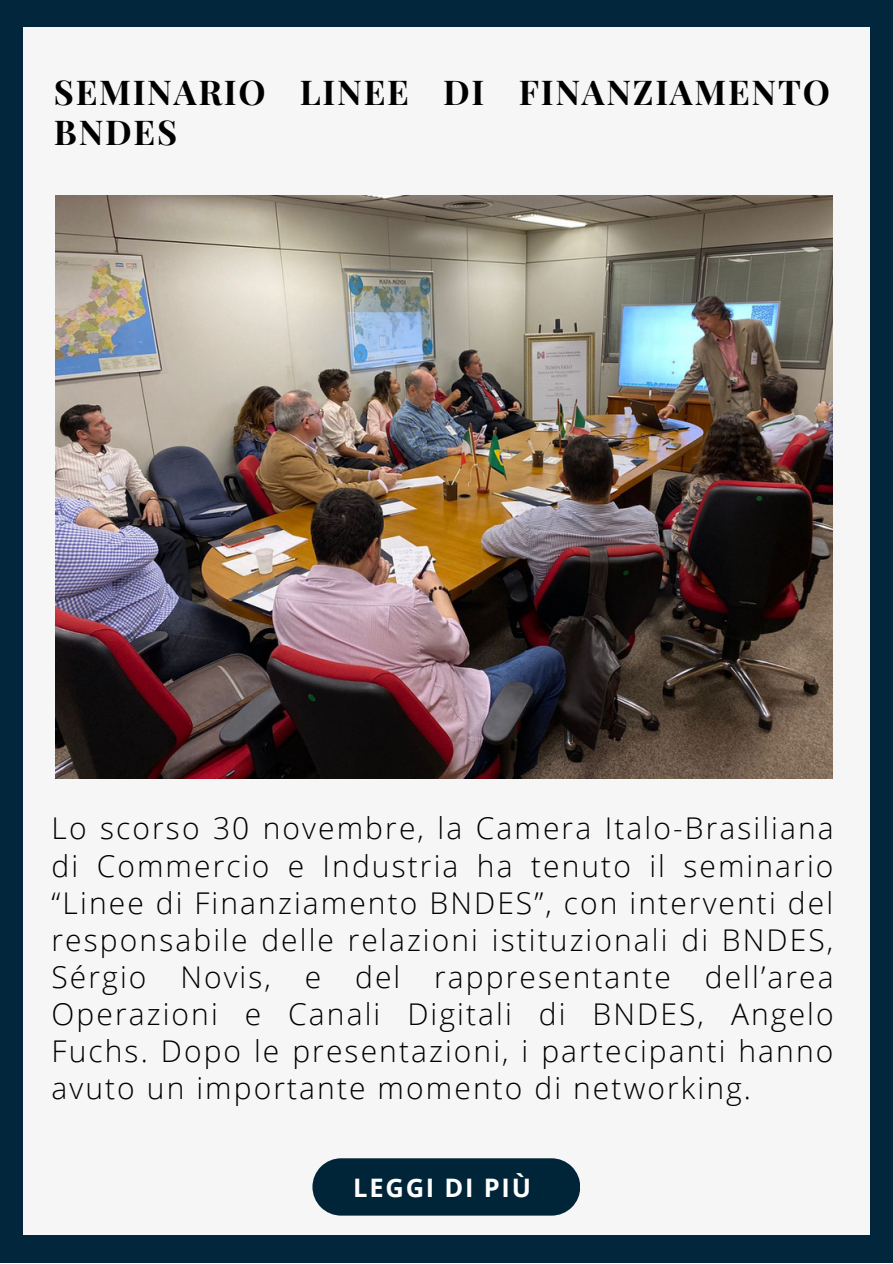
<style>
.page{position:relative;width:893px;height:1264px;background:#fff}
.page>*{position:absolute;margin:0;border:0;box-sizing:border-box;transform-origin:0 0}
.t1{font:700 34.35px/40.5px "Playfair Display";letter-spacing:.05em;color:#000}
.t2{font:300 30px/37px "Open Sans";letter-spacing:.07em;color:#000;text-align:justify}
.t3{font:700 25.5px "Open Sans";letter-spacing:.07em;color:#fff}
</style>
<div class="page">
<div style="left:0;top:0;width:892px;height:1262px;background:#02263b"></div>
<div style="left:23px;top:27px;width:846px;height:1207px;background:#f6f6f6"></div>
<div style="left:312px;top:1158px;width:268px;height:57px;background:#002438"></div>
<img style="left:56px;top:195px;width:776px;height:583px">
<p class="t1" style="left:54px;top:70px;width:777px">SEMINARIO LINEE DI FINANZIAMENTO<br>BNDES</p>
<p class="t2" style="left:52px;top:809px;width:783px">Lo scorso 30 novembre, la Camera Italo-Brasiliana di Commercio e Industria ha tenuto il seminario “Linee di Finanziamento BNDES”, con interventi del responsabile delle relazioni istituzionali di BNDES, Sérgio Novis, e del rappresentante dell’area Operazioni e Canali Digitali di BNDES, Angelo Fuchs. Dopo le presentazioni, i partecipanti hanno avuto un importante momento di networking.</p>
<p class="t3" style="left:353px;top:1169px;width:179px">LEGGI DI PIÙ</p>
</div>
